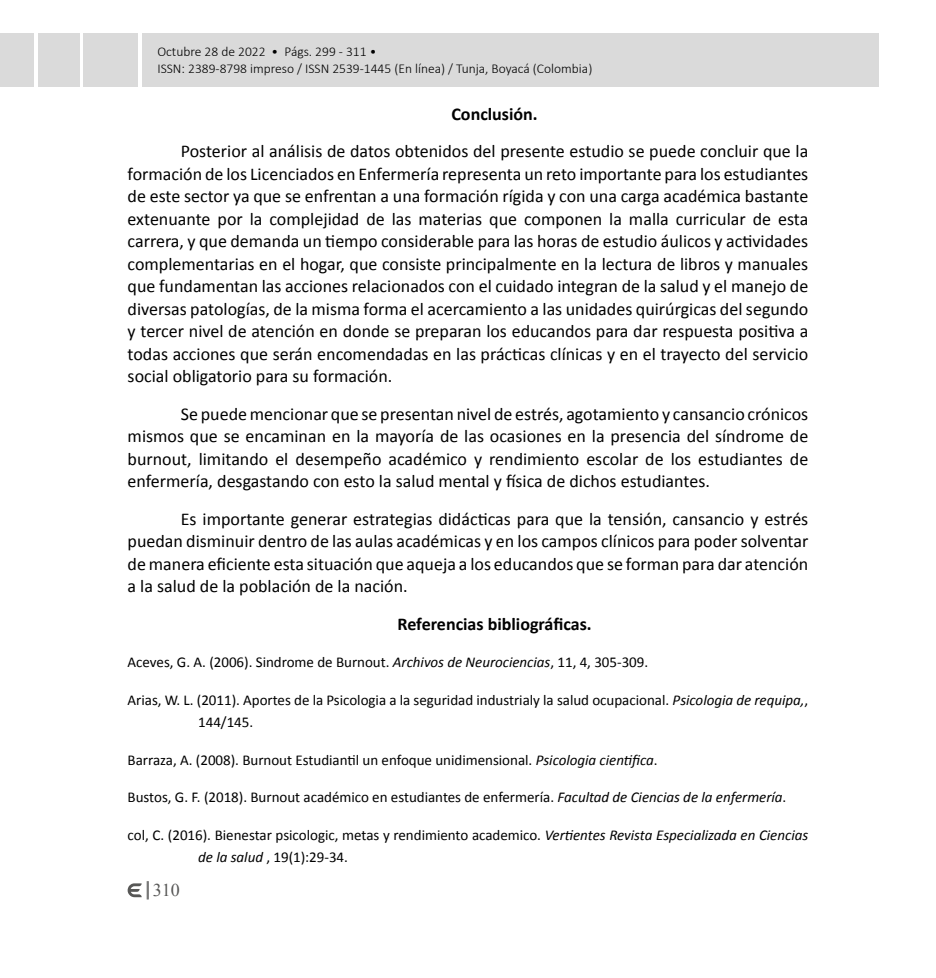
<style>
.page{position:relative;width:936px;height:978px;background:#fff}
.page>*{position:absolute;margin:0;border:0;box-sizing:border-box;transform-origin:0 0}
.t1{font:18px/22.5px "Calibri";color:#000;text-align:justify}
.t2{font:700 18px "Calibri";color:#000}
.t3{font:18px "Times New Roman";color:#575756}
.t4{font:15px/22.5px "Calibri";color:#000}
.t5{font:300 13.5px/16.2px "Calibri";color:#000}
.s1{font-style:italic}
</style>
<div class="page">
<svg style="left:128px;top:881px;width:21px;height:18px"></svg>
<div style="left:38px;top:33px;width:41px;height:53px;background:#dadada"></div>
<div style="left:0;top:33px;width:34px;height:53px;background:#dadada"></div>
<div style="left:83px;top:33px;width:55px;height:53px;background:#dadada"></div>
<div style="left:142px;top:33px;width:736px;height:53px;background:#dadada"></div>
<p class="t5" style="left:157px;top:43px;width:436px">Octubre 28 de 2022 • Págs. 299 - 311 •<br>ISSN: 2389-8798 impreso / ISSN 2539-1445 (En línea) / Tunja, Boyacá (Colombia)</p>
<p class="t2" style="left:451px;top:102px;width:88px">Conclusión.</p>
<p class="t1" style="left:128px;top:140px;width:682px;text-indent:53px">Posterior al análisis de datos obtenidos del presente estudio se puede concluir que la formación de los Licenciados en Enfermería representa un reto importante para los estudiantes de este sector ya que se enfrentan a una formación rígida y con una carga académica bastante extenuante por la complejidad de las materias que componen la malla curricular de esta carrera, y que demanda un tiempo considerable para las horas de estudio áulicos y actividades complementarias en el hogar, que consiste principalmente en la lectura de libros y manuales que fundamentan las acciones relacionados con el cuidado integran de la salud y el manejo de diversas patologías, de la misma forma el acercamiento a las unidades quirúrgicas del segundo y tercer nivel de atención en donde se preparan los educandos para dar respuesta positiva a todas acciones que serán encomendadas en las prácticas clínicas y en el trayecto del servicio social obligatorio para su formación.</p>
<p class="t1" style="left:128px;top:403px;width:682px;text-indent:53px">Se puede mencionar que se presentan nivel de estrés, agotamiento y cansancio crónicos mismos que se encaminan en la mayoría de las ocasiones en la presencia del síndrome de burnout, limitando el desempeño académico y rendimiento escolar de los estudiantes de enfermería, desgastando con esto la salud mental y física de dichos estudiantes.</p>
<p class="t1" style="left:128px;top:508px;width:682px;text-indent:53px">Es importante generar estrategias didácticas para que la tensión, cansancio y estrés puedan disminuir dentro de las aulas académicas y en los campos clínicos para poder solventar de manera eficiente esta situación que aqueja a los educandos que se forman para dar atención a la salud de la población de la nación.</p>
<p class="t2" style="left:397px;top:612px;width:196px">Referencias bibliográficas.</p>
<p class="t4" style="left:128px;top:651px;width:522px">Aceves, G. A. (2006). Sindrome de Burnout. <span class="s1">Archivos de Neurociencias</span>, 11, 4, 305-309.</p>
<p class="t4" style="left:198px;top:689px;width:611px;text-indent:-70px">Arias, W. L. (2011). Aportes de la Psicologia a la seguridad industrialy la salud ocupacional. <span class="s1">Psicologia de requipa,</span>,<br>144/145.</p>
<p class="t4" style="left:128px;top:749px;width:531px">Barraza, A. (2008). Burnout Estudiantil un enfoque unidimensional. <span class="s1">Psicologia cientifica</span>.</p>
<p class="t4" style="left:128px;top:786px;width:660px">Bustos, G. F. (2018). Burnout académico en estudiantes de enfermería. <span class="s1">Facultad de Ciencias de la enfermería</span>.</p>
<p class="t4" style="left:198px;top:824px;width:611px;text-indent:-70px">col, C. (2016). Bienestar psicologic, metas y rendimiento academico. <span class="s1">Vertientes Revista Especializada en Ciencias de la salud</span> , 19(1):29-34.</p>
<p class="t3" style="left:153px;top:878px;width:28px">310</p>
</div>
